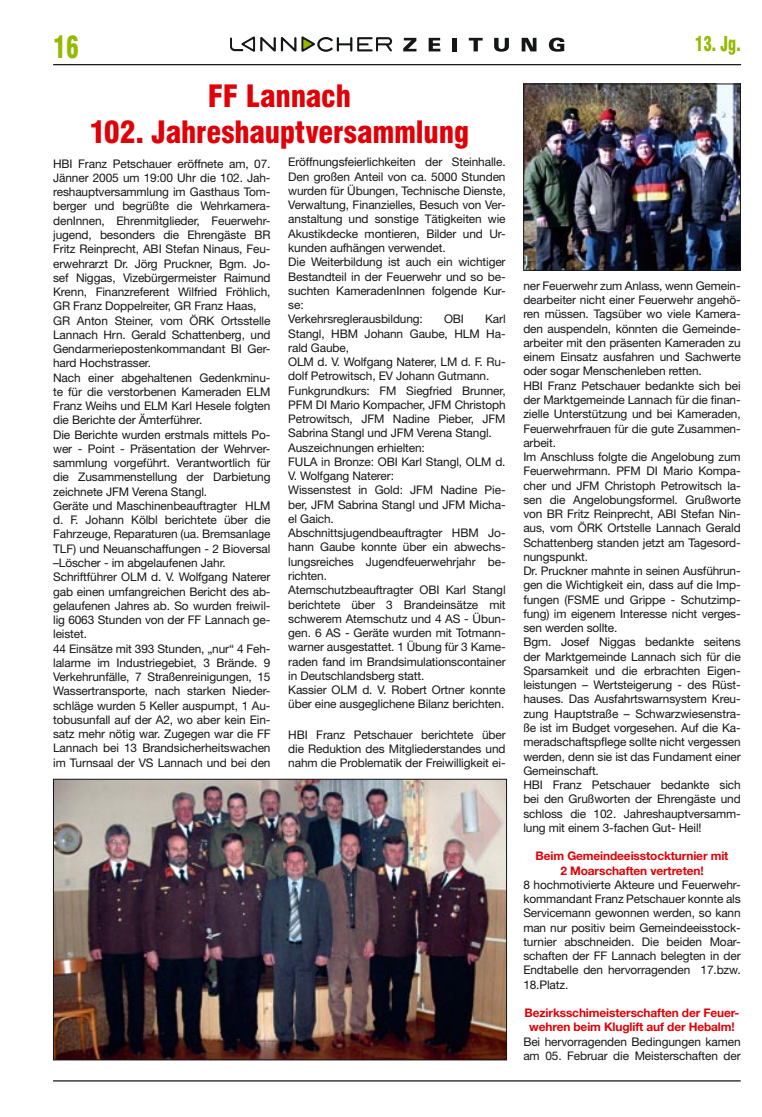
<style>
.page{position:relative;width:762px;height:1117px;background:#fff}
.page>*{position:absolute;margin:0;border:0;box-sizing:border-box;transform-origin:0 0}
.t1{font:900 condensed 30px/36px "Swiss 721 BT";letter-spacing:-.01em;color:#e00007;text-align:center}
.t2{font:900 condensed 30px "Swiss 721 BT";color:#95b900;scale:.8 1}
.t3{font:900 condensed 20px "Swiss 721 BT";color:#95b900;scale:.8 1}
.t4{font:11.88px/14.2px "Helvetica Neue";letter-spacing:-.01em;color:#151618}
.t5{font:700 11.88px/14.2px "Helvetica Neue";letter-spacing:-.01em;color:#e00007;text-align:center}
</style>
<div class="page">
<svg style="left:230px;top:36px;width:162px;height:16px"></svg>
<svg style="left:403px;top:38px;width:13px;height:13px"></svg>
<svg style="left:429px;top:38px;width:11px;height:13px"></svg>
<hr style="left:453px;top:38px;width:4px;height:13px;background:#151618">
<svg style="left:469px;top:38px;width:14px;height:13px"></svg>
<svg style="left:494px;top:38px;width:15px;height:14px"></svg>
<svg style="left:522px;top:38px;width:14px;height:13px"></svg>
<svg style="left:549px;top:38px;width:15px;height:14px"></svg>
<hr style="left:53px;top:64px;width:688px;height:1px;background:#151618">
<hr style="left:53px;top:1079px;width:688px;height:2px;background:#151618">
<img style="left:55px;top:780px;width:450px;height:277px">
<div style="left:53px;top:778px;width:454px;height:281px;border:1px solid #151618"></div>
<img style="left:525px;top:86px;width:214px;height:182px">
<div style="left:523px;top:84px;width:218px;height:186px;border:1px solid #151618"></div>
<h1 class="t2" style="left:53px;top:29px;width:34px">16</h1>
<h2 class="t3" style="left:695px;top:32px;width:59px">13. Jg.</h2>
<h1 class="t1" style="left:89px;top:78px;width:381px">FF Lannach<br>102. Jahreshauptversammlung</h1>
<p class="t4" style="left:53px;top:156px;width:219px">HBI Franz Petschauer eröffnete am, 07.<br>Jänner 2005 um 19:00 Uhr die 102. Jah&shy;reshauptversammlung im Gasthaus Tom&shy;berger und begrüßte die Wehrkamera&shy;denInnen, Ehrenmitglieder, Feuerwehr&shy;jugend, besonders die Ehrengäste BR Fritz Reinprecht, ABI Stefan Ninaus, Feu&shy;erwehrarzt Dr. Jörg Pruckner, Bgm. Jo&shy;sef Niggas, Vizebürgermeister Raimund Krenn, Finanzreferent Wilfried Fröhlich, GR Franz Doppelreiter, GR Franz Haas, GR Anton Steiner, vom ÖRK Ortsstelle Lannach Hrn. Gerald Schattenberg, und Gendarmeriepostenkommandant BI Ger&shy;hard Hochstrasser.<br>Nach einer abgehaltenen Gedenkminu&shy;te für die verstorbenen Kameraden ELM Franz Weihs und ELM Karl Hesele folgten die Berichte der Ämterführer.<br>Die Berichte wurden erstmals mittels Po&shy;wer - Point - Präsentation der Wehrver&shy;sammlung vorgeführt. Verantwortlich für die Zusammenstellung der Darbietung zeichnete JFM Verena Stangl.<br>Geräte und Maschinenbeauftragter HLM d. F. Johann Kölbl berichtete über die Fahrzeuge, Reparaturen (ua. Bremsanlage TLF) und Neuanschaffungen - 2 Bioversal –Löscher - im abgelaufenen Jahr.<br>Schriftführer OLM d. V. Wolfgang Naterer gab einen umfangreichen Bericht des ab&shy;gelaufenen Jahres ab. So wurden freiwil&shy;lig 6063 Stunden von der FF Lannach ge&shy;leistet.<br>44 Einsätze mit 393 Stunden, „nur“ 4 Feh&shy;lalarme im Industriegebiet, 3 Brände. 9<br>Verkehrunfälle, 7 Straßenreinigungen, 15<br>Wassertransporte, nach starken Nieder&shy;schläge wurden 5 Keller auspumpt, 1 Au&shy;tobusunfall auf der A2, wo aber kein Ein&shy;satz mehr nötig war. Zugegen war die FF Lannach bei 13 Brandsicherheitswachen im Turnsaal der VS Lannach und bei den</p>
<p class="t4" style="left:288px;top:155px;width:219px">Eröffnungsfeierlichkeiten der Steinhalle.<br>Den großen Anteil von ca. 5000 Stunden wurden für Übungen, Technische Dienste, Verwaltung, Finanzielles, Besuch von Ver&shy;anstaltung und sonstige Tätigkeiten wie Akustikdecke montieren, Bilder und Ur&shy;kunden aufhängen verwendet.<br>Die Weiterbildung ist auch ein wichtiger Bestandteil in der Feuerwehr und so be&shy;suchten KameradenInnen folgende Kur&shy;se:<br>Verkehrsreglerausbildung:</p>
<p class="t4" style="left:444px;top:312px;width:21px">OBI</p>
<p class="t4" style="left:288px;top:312px;width:219px;text-indent:197px">Karl<br>Stangl, HBM Johann Gaube, HLM Ha&shy;rald Gaube,<br>OLM d. V. Wolfgang Naterer, LM d. F. Ru&shy;dolf Petrowitsch, EV Johann Gutmann.<br>Funkgrundkurs: FM Siegfried Brunner,<br>PFM DI Mario Kompacher, JFM Christoph<br>Petrowitsch, JFM Nadine Pieber, JFM<br>Sabrina Stangl und JFM Verena Stangl.<br>Auszeichnungen erhielten:<br>FULA in Bronze: OBI Karl Stangl, OLM d.<br>V. Wolfgang Naterer:<br>Wissenstest in Gold: JFM Nadine Pie&shy;ber, JFM Sabrina Stangl und JFM Micha&shy;el Gaich.<br>Abschnittsjugendbeauftragter HBM Jo&shy;hann Gaube konnte über ein abwechs&shy;lungsreiches Jugendfeuerwehrjahr be&shy;richten.<br>Atemschutzbeauftragter OBI Karl Stangl berichtete über 3 Brandeinsätze mit schwerem Atemschutz und 4 AS - Übun&shy;gen. 6 AS - Geräte wurden mit Totmann&shy;warner ausgestattet. 1 Übung für 3 Kame&shy;raden fand im Brandsimulationscontainer in Deutschlandsberg statt.<br>Kassier OLM d. V. Robert Ortner konnte über eine ausgeglichene Bilanz berichten.</p>
<p class="t4" style="left:288px;top:727px;width:219px;text-align:justify">HBI Franz Petschauer berichtete über die Reduktion des Mitgliederstandes und nahm die Problematik der Freiwilligkeit ei-</p>
<p class="t4" style="left:523px;top:278px;width:219px">ner Feuerwehr zum Anlass, wenn Gemein&shy;dearbeiter nicht einer Feuerwehr angehö&shy;ren müssen. Tagsüber wo viele Kamera&shy;den auspendeln, könnten die Gemeinde&shy;arbeiter mit den präsenten Kameraden zu einem Einsatz ausfahren und Sachwerte oder sogar Menschenleben retten.<br>HBI Franz Petschauer bedankte sich bei der Marktgemeinde Lannach für die finan&shy;zielle Unterstützung und bei Kameraden, Feuerwehrfrauen für die gute Zusammen&shy;arbeit.<br>Im Anschluss folgte die Angelobung zum Feuerwehrmann. PFM DI Mario Kompa&shy;cher und JFM Christoph Petrowitsch la&shy;sen die Angelobungsformel. Grußworte von BR Fritz Reinprecht, ABI Stefan Nin&shy;aus, vom ÖRK Ortstelle Lannach Gerald Schattenberg standen jetzt am Tagesord&shy;nungspunkt.<br>Dr. Pruckner mahnte in seinen Ausführun&shy;gen die Wichtigkeit ein, dass auf die Imp&shy;fungen (FSME und Grippe - Schutzimp&shy;fung) im eigenem Interesse nicht verges&shy;sen werden sollte.<br>Bgm. Josef Niggas bedankte seitens der Marktgemeinde Lannach sich für die Sparsamkeit und die erbrachten Eigen&shy;leistungen – Wertsteigerung - des Rüst&shy;hauses. Das Ausfahrtswarnsystem Kreu&shy;zung Hauptstraße – Schwarzwiesenstra&shy;ße ist im Budget vorgesehen. Auf die Ka&shy;meradschaftspflege sollte nicht vergessen werden, denn sie ist das Fundament einer Gemeinschaft.<br>HBI Franz Petschauer bedankte sich bei den Grußworten der Ehrengäste und schloss die 102. Jahreshauptversamm&shy;lung mit einem 3-fachen Gut- Heil!</p>
<p class="t5" style="left:535px;top:848px;width:194px">Beim Gemeindeeisstockturnier mit<br>2 Moarschaften vertreten!</p>
<p class="t4" style="left:523px;top:877px;width:219px;text-align:justify">8 hochmotivierte Akteure und Feuerwehr&shy;kommandant Franz Petschauer konnte als Servicemann gewonnen werden, so kann man nur positiv beim Gemeindeeisstock&shy;turnier abschneiden. Die beiden Moar&shy;schaften der FF Lannach belegten in der Endtabelle den hervorragenden 17.bzw.<br>18.Platz.</p>
<p class="t5" style="left:525px;top:1005px;width:216px">Bezirksschimeisterschaften der Feuer&shy;wehren beim Kluglift auf der Hebalm!</p>
<p class="t4" style="left:523px;top:1033px;width:219px">Bei hervorragenden Bedingungen kamen am 05. Februar die Meisterschaften der</p>
</div>
